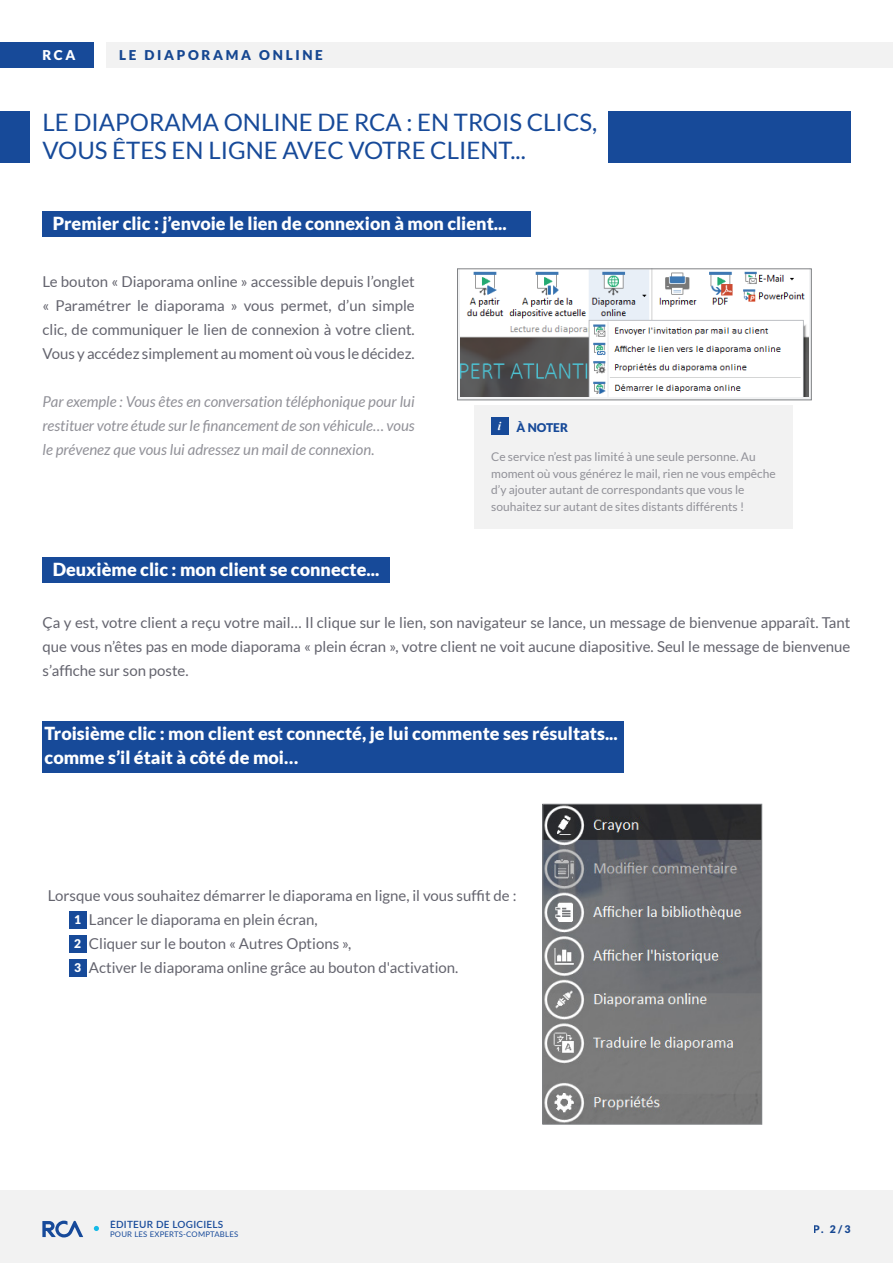
<style>
.page{position:relative;width:893px;height:1263px;background:#fff}
.page>*{position:absolute;margin:0;border:0;box-sizing:border-box;transform-origin:0 0}
.t1{font:24px/28.8px "Lato";color:#174a99}
.t2{font:900 18px/24px "Lato";color:#fff}
.t3{font:15px/24px "Lato";color:#64646e;text-align:justify}
.t4{font:italic 15px/24px "Lato";color:#919198;text-align:justify}
.t5{font:900 13.5px "Lato";letter-spacing:.2em;color:#174a99}
.t6{font:900 13.5px "Lato";color:#fff}
.t7{font:12px/16.5px "Lato";color:#919198}
.t8{font:900 12px "Lato";color:#174a99}
.t9{font:900 12px "Lato";color:#fff}
.t10{font:italic 700 12px "Times New Roman";color:#fff}
.t11{font:900 10.5px "Lato";color:#174a99}
.t12{font:600 9.9px "Lato";letter-spacing:.025em;color:#174a9a}
.t13{font:7.8px "Lato";letter-spacing:.025em;color:#174a9a}
</style>
<div class="page">
<div style="left:0;top:1191px;width:893px;height:72px;background:#f2f2f2"></div>
<div style="left:106px;top:43px;width:787px;height:25px;background:#f2f2f2"></div>
<div style="left:0;top:43px;width:94px;height:25px;background:#174a99"></div>
<div style="left:474px;top:405px;width:319px;height:123px;background:#f2f2f2"></div>
<svg style="left:43px;top:1220px;width:40px;height:17px"></svg>
<svg style="left:94px;top:1226px;width:5px;height:5px"></svg>
<div style="left:43px;top:212px;width:488px;height:25px;background:#174a99"></div>
<div style="left:491px;top:418px;width:17px;height:17px;background:#174a99"></div>
<div style="left:0;top:111px;width:30px;height:51px;background:#174a99"></div>
<div style="left:608px;top:111px;width:242px;height:51px;background:#174a99"></div>
<div style="left:457px;top:269px;width:354px;height:131px;background:linear-gradient(to right,#f2f3f4,#f2f3f4)"></div>
<img style="left:460px;top:270px;width:348px;height:126px">
<div style="left:457px;top:268px;width:355px;height:132px;border:1px solid #808285"></div>
<div style="left:69px;top:911px;width:17px;height:17px;background:#174a99"></div>
<div style="left:69px;top:935px;width:17px;height:17px;background:#174a99"></div>
<div style="left:69px;top:959px;width:17px;height:17px;background:#174a99"></div>
<img style="left:544px;top:806px;width:216px;height:316px">
<div style="left:542px;top:804px;width:220px;height:320px;border:1px solid #808285"></div>
<div style="left:43px;top:557px;width:347px;height:25px;background:#174a99"></div>
<div style="left:43px;top:721px;width:581px;height:52px;background:#174a99"></div>
<p class="t6" style="left:43px;top:47px;width:34px">RCA</p>
<p class="t5" style="left:119px;top:47px;width:205px">LE DIAPORAMA ONLINE</p>
<p class="t1" style="left:43px;top:107px;width:556px">LE DIAPORAMA ONLINE DE RCA : EN TROIS CLICS,<br>VOUS ÊTES EN LIGNE AVEC VOTRE CLIENT...</p>
<p class="t2" style="left:53px;top:211px;width:455px">Premier clic : j’envoie le lien de connexion à mon client...</p>
<p class="t3" style="left:43px;top:270px;width:374px">Le bouton « Diaporama online » accessible depuis l’onglet « Paramétrer le diaporama » vous permet, d’un simple clic, de communiquer le lien de connexion à votre client.</p>
<p class="t3" style="left:43px;top:342px;width:374px">Vous y accédez simplement au moment où vous le décidez.</p>
<p class="t4" style="left:43px;top:390px;width:374px">Par exemple : Vous êtes en conversation téléphonique pour lui restituer votre étude sur le financement de son véhicule… vous le prévenez que vous lui adressez un mail de connexion.</p>
<p class="t2" style="left:53px;top:557px;width:328px">Deuxième clic : mon client se connecte...</p>
<p class="t10" style="left:498px;top:417px;width:5px">i</p>
<p class="t8" style="left:517px;top:420px;width:53px">À NOTER</p>
<p class="t7" style="left:491px;top:449px;width:286px">Ce service n’est pas limité à une seule personne. Au moment où vous générez le mail, rien ne vous empêche d’y ajouter autant de correspondants que vous le souhaitez sur autant de sites distants différents !</p>
<p class="t3" style="left:43px;top:610px;width:809px">Ça y est, votre client a reçu votre mail… Il clique sur le lien, son navigateur se lance, un message de bienvenue apparaît. Tant que vous n’êtes pas en mode diaporama « plein écran », votre client ne voit aucune diapositive. Seul le message de bienvenue s’affiche sur son poste.</p>
<p class="t2" style="left:45px;top:721px;width:575px">Troisième clic : mon client est connecté, je lui commente ses résultats... comme s’il était à côté de moi…</p>
<p class="t3" style="left:48px;top:883px;width:470px">Lorsque vous souhaitez démarrer le diaporama en ligne, il vous suffit de :</p>
<p class="t9" style="left:74px;top:912px;width:8px">1</p>
<p class="t3" style="left:89px;top:907px;width:230px">Lancer le diaporama en plein écran,</p>
<p class="t9" style="left:74px;top:936px;width:8px">2</p>
<p class="t3" style="left:89px;top:931px;width:264px">Cliquer sur le bouton « Autres Options »,</p>
<p class="t9" style="left:74px;top:960px;width:8px">3</p>
<p class="t3" style="left:89px;top:955px;width:371px">Activer le diaporama online grâce au bouton d'activation.</p>
<p class="t12" style="left:110px;top:1217px;width:115px">ÉDITEUR DE LOGICIELS</p>
<p class="t13" style="left:110px;top:1229px;width:130px">POUR LES EXPERTS-COMPTABLES</p>
<p class="t11" style="left:814px;top:1223px;width:38px">P. 2/3</p>
</div>
